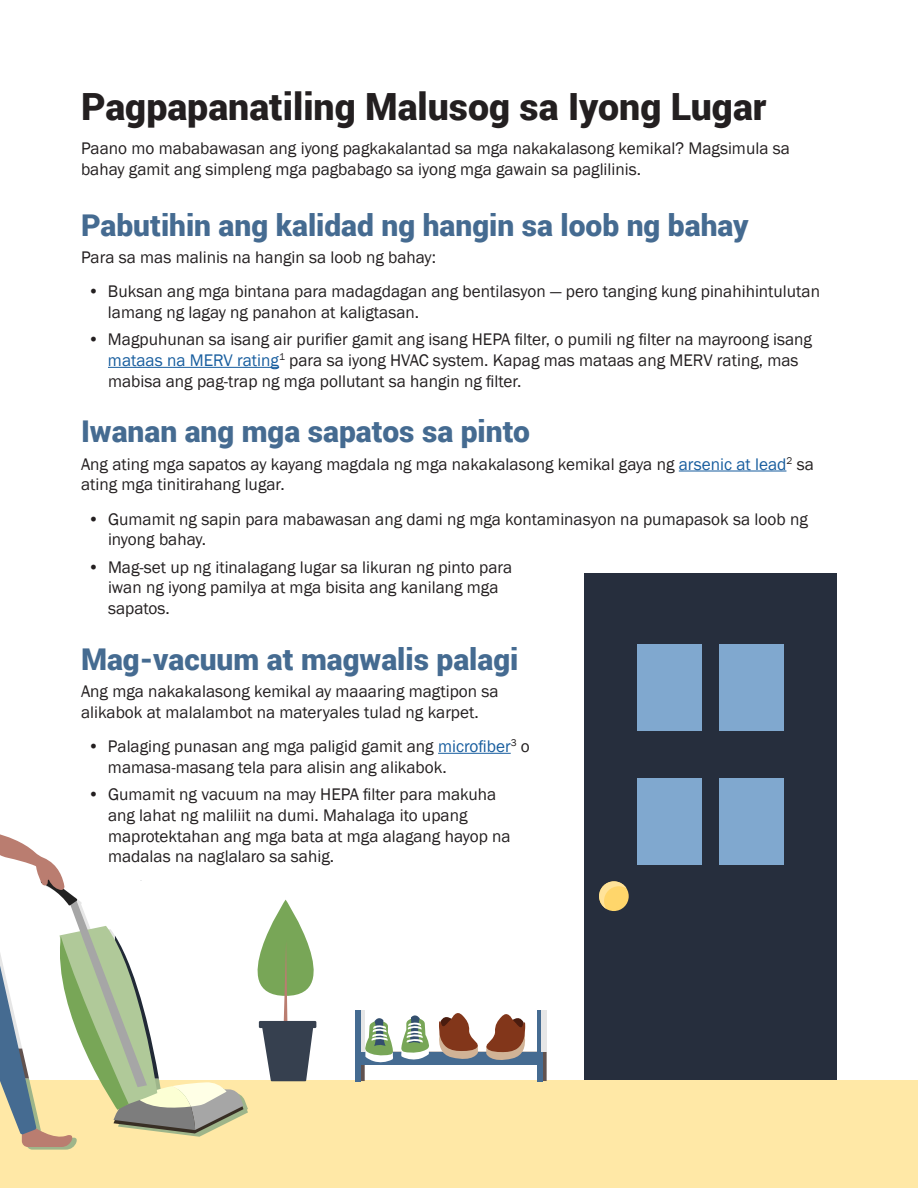
<style>
.page{position:relative;width:918px;height:1188px;background:#fff}
.page>*{position:absolute;margin:0;border:0;box-sizing:border-box;transform-origin:0 0}
.t1{font:900 37.5px "Roboto";color:#231f20}
.t2{font:900 30px "Roboto";color:#456b91}
.t3{font:17.25px/20.7px "Franklin Gothic";color:#231f20}
.s1{color:#175d9e}
</style>
<div class="page">
<hr style="left:108px;top:367px;width:171px;height:1px;background:#175d9e">
<hr style="left:679px;top:471px;width:107px;height:1px;background:#175d9e">
<hr style="left:438px;top:753px;width:73px;height:1px;background:#175d9e">
<div style="left:0;top:1080px;width:918px;height:108px;background:#ffe8a6"></div>
<div style="left:537px;top:1010px;width:6px;height:71px;background:#456b91"></div>
<div style="left:541px;top:1010px;width:6px;height:41px;background:#e6e6e6"></div>
<div style="left:359px;top:1010px;width:6px;height:41px;background:#e6e6e6"></div>
<div style="left:355px;top:1010px;width:6px;height:71px;background:#456b91"></div>
<svg style="left:361px;top:1013px;width:186px;height:68px"></svg>
<div style="left:585px;top:573px;width:252px;height:507px;background:#262e3d"></div>
<div style="left:719px;top:778px;width:65px;height:87px;background:#80a8cf"></div>
<div style="left:637px;top:778px;width:64px;height:87px;background:#80a8cf"></div>
<svg style="left:599px;top:881px;width:30px;height:30px"></svg>
<svg style="left:599px;top:881px;width:28px;height:28px"></svg>
<div style="left:637px;top:644px;width:64px;height:86px;background:#80a8cf"></div>
<div style="left:719px;top:644px;width:65px;height:86px;background:#80a8cf"></div>
<svg style="left:0;top:834px;width:317px;height:316px"></svg>
<div style="left:259px;top:1021px;width:57px;height:7px;background:#36404f"></div>
<h2 class="t1" style="left:81px;top:80px;width:687px">Pagpapanatiling Malusog sa Iyong Lugar</h2>
<p class="t3" style="left:81px;top:139px;width:710px">Paano mo mababawasan ang iyong pagkakalantad sa mga nakakalasong kemikal? Magsimula sa bahay gamit ang simpleng mga pagbabago sa iyong mga gawain sa paglilinis.</p>
<h3 class="t2" style="left:81px;top:204px;width:669px">Pabutihin ang kalidad ng hangin sa loob ng bahay</h3>
<p class="t3" style="left:81px;top:247px;width:357px">Para sa mas malinis na hangin sa loob ng bahay:</p>
<p class="t3" style="left:108px;top:281px;width:714px;text-indent:-20px">• Buksan ang mga bintana para madagdagan ang bentilasyon — pero tanging kung pinahihintulutan lamang ng lagay ng panahon at kaligtasan.</p>
<p class="t3" style="left:108px;top:330px;width:706px;text-indent:-20px">• Magpuhunan sa isang air purifier gamit ang isang HEPA filter, o pumili ng filter na mayroong isang <span class="s1">mataas na MERV rating</span><sup>1</sup> para sa iyong HVAC system. Kapag mas mataas ang MERV rating, mas mabisa ang pag-trap ng mga pollutant sa hangin ng filter.</p>
<h3 class="t2" style="left:81px;top:410px;width:450px">Iwanan ang mga sapatos sa pinto</h3>
<p class="t3" style="left:81px;top:454px;width:734px">Ang ating mga sapatos ay kayang magdala ng mga nakakalasong kemikal gaya ng <span class="s1">arsenic at lead</span><sup>2</sup> sa ating mga tinitirahang lugar.</p>
<p class="t3" style="left:108px;top:509px;width:701px;text-indent:-20px">• Gumamit ng sapin para mabawasan ang dami ng mga kontaminasyon na pumapasok sa loob ng inyong bahay.</p>
<p class="t3" style="left:108px;top:557px;width:406px;text-indent:-20px">• Mag-set up ng itinalagang lugar sa likuran ng pinto para iwan ng iyong pamilya at mga bisita ang kanilang mga sapatos.</p>
<h3 class="t2" style="left:81px;top:638px;width:439px">Mag-vacuum at magwalis palagi</h3>
<p class="t3" style="left:81px;top:681px;width:419px">Ang mga nakakalasong kemikal ay maaaring magtipon sa alikabok at malalambot na materyales tulad ng karpet.</p>
<p class="t3" style="left:108px;top:736px;width:423px;text-indent:-20px">• Palaging punasan ang mga paligid gamit ang <span class="s1">microfiber</span><sup>3</sup> o mamasa-masang tela para alisin ang alikabok.</p>
<p class="t3" style="left:108px;top:784px;width:404px;text-indent:-20px">• Gumamit ng vacuum na may HEPA filter para makuha ang lahat ng maliliit na dumi. Mahalaga ito upang maprotektahan ang mga bata at mga alagang hayop na madalas na naglalaro sa sahig.</p>
</div>
